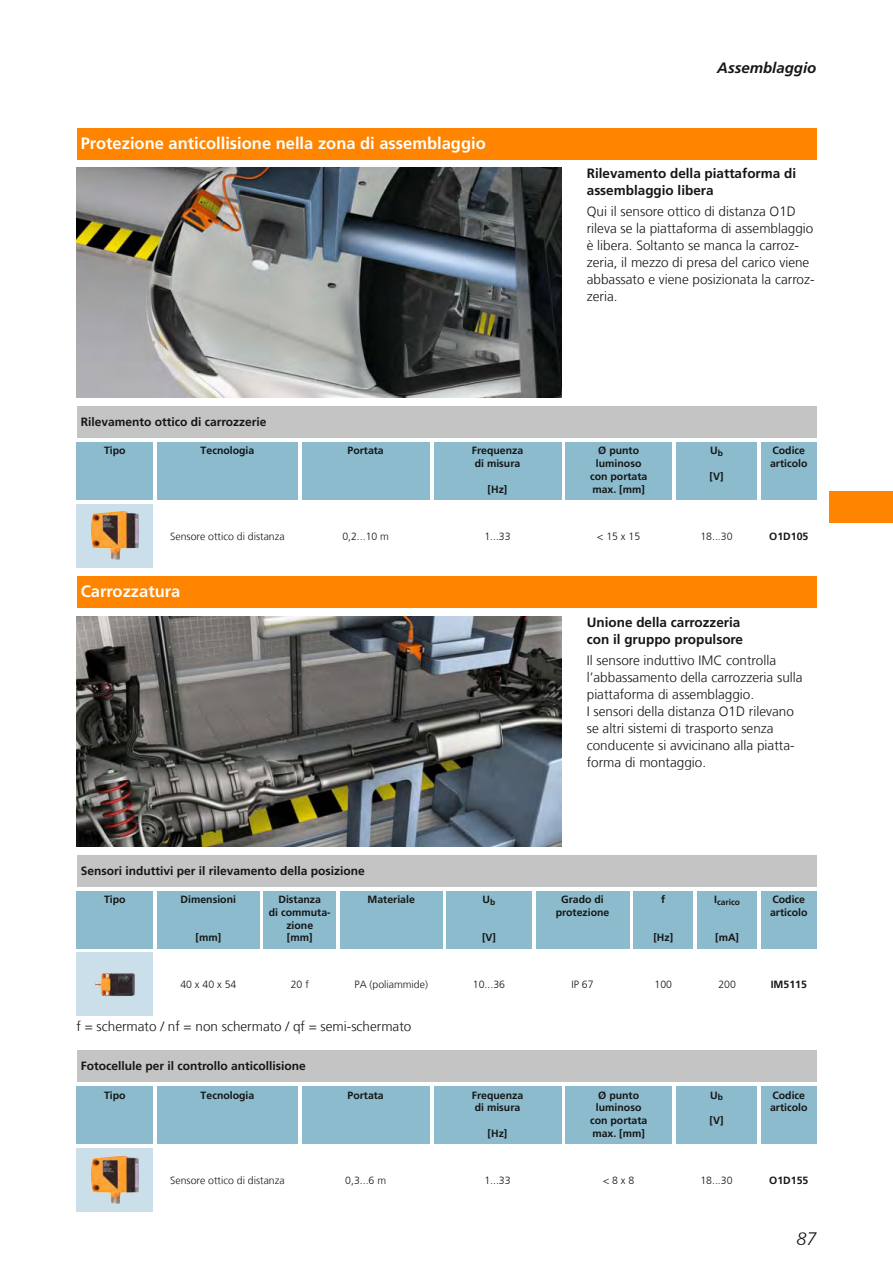
<style>
.page{position:relative;width:893px;height:1263px;background:#fff}
.page>*{position:absolute;margin:0;border:0;box-sizing:border-box;transform-origin:0 0}
.t1{font:italic 300 18px "Frutiger LT Com";color:#151616}
.t2{font:700 16.5px "Frutiger LT Com";color:#fff}
.t3{font:italic 700 15px "Frutiger LT Com";color:#151616}
.t4{font:300 13.5px/17px "Frutiger LT Com";color:#151616}
.t5{font:700 13.5px/17px "Frutiger LT Com";color:#151616}
.t6{font:700 12px "Frutiger LT Com";color:#151616}
.t7{font:700 10.5px/12.8px "Frutiger LT Com";color:#151616}
.t8{font:300 10.5px "Frutiger LT Com";color:#151616}
.t9{font:700 8.4px "Frutiger LT Com";color:#151616}
</style>
<div class="page">
<div style="left:77px;top:128px;width:739px;height:31px;background:#ff8400"></div>
<img style="left:77px;top:168px;width:484px;height:230px">
<div style="left:77px;top:406px;width:739px;height:32px;background:#c4c4c5"></div>
<div style="left:77px;top:442px;width:76px;height:58px;background:#8cbbcd"></div>
<div style="left:157px;top:442px;width:141px;height:58px;background:#8cbbcd"></div>
<div style="left:302px;top:442px;width:127px;height:58px;background:#8cbbcd"></div>
<div style="left:434px;top:442px;width:127px;height:58px;background:#8cbbcd"></div>
<div style="left:566px;top:442px;width:106px;height:58px;background:#8cbbcd"></div>
<div style="left:676px;top:442px;width:81px;height:58px;background:#8cbbcd"></div>
<div style="left:761px;top:442px;width:55px;height:58px;background:#8cbbcd"></div>
<div style="left:77px;top:504px;width:76px;height:64px;background:#cadfe9"></div>
<img style="left:91px;top:511px;width:48px;height:49px">
<div style="left:77px;top:576px;width:739px;height:32px;background:#ff8400"></div>
<img style="left:77px;top:617px;width:484px;height:229px">
<div style="left:77px;top:855px;width:739px;height:32px;background:#c4c4c5"></div>
<div style="left:77px;top:891px;width:76px;height:57px;background:#8cbbcd"></div>
<div style="left:157px;top:891px;width:102px;height:57px;background:#8cbbcd"></div>
<div style="left:264px;top:891px;width:72px;height:57px;background:#8cbbcd"></div>
<div style="left:340px;top:891px;width:102px;height:57px;background:#8cbbcd"></div>
<div style="left:446px;top:891px;width:85px;height:57px;background:#8cbbcd"></div>
<div style="left:536px;top:891px;width:93px;height:57px;background:#8cbbcd"></div>
<div style="left:634px;top:891px;width:59px;height:57px;background:#8cbbcd"></div>
<div style="left:697px;top:891px;width:60px;height:57px;background:#8cbbcd"></div>
<div style="left:761px;top:891px;width:55px;height:57px;background:#8cbbcd"></div>
<div style="left:77px;top:952px;width:76px;height:64px;background:#cadfe9"></div>
<img style="left:95px;top:973px;width:40px;height:23px">
<div style="left:77px;top:1050px;width:739px;height:32px;background:#c4c4c5"></div>
<div style="left:77px;top:1086px;width:76px;height:58px;background:#8cbbcd"></div>
<div style="left:157px;top:1086px;width:141px;height:58px;background:#8cbbcd"></div>
<div style="left:302px;top:1086px;width:127px;height:58px;background:#8cbbcd"></div>
<div style="left:434px;top:1086px;width:127px;height:58px;background:#8cbbcd"></div>
<div style="left:566px;top:1086px;width:106px;height:58px;background:#8cbbcd"></div>
<div style="left:676px;top:1086px;width:81px;height:58px;background:#8cbbcd"></div>
<div style="left:761px;top:1086px;width:55px;height:58px;background:#8cbbcd"></div>
<div style="left:77px;top:1148px;width:76px;height:64px;background:#cadfe9"></div>
<img style="left:91px;top:1155px;width:48px;height:49px">
<div style="left:829px;top:491px;width:64px;height:32px;background:#ff8400"></div>
<p class="t2" style="left:81px;top:133px;width:406px">Protezione anticollisione nella zona di assemblaggio</p>
<p class="t6" style="left:81px;top:415px;width:187px">Rilevamento ottico di carrozzerie</p>
<p class="t7" style="left:104px;top:444px;width:23px">Tipo</p>
<p class="t7" style="left:201px;top:444px;width:55px">Tecnologia</p>
<p class="t7" style="left:348px;top:444px;width:38px">Portata</p>
<p class="t7" style="left:472px;top:444px;width:53px">Frequenza di misura</p>
<p class="t7" style="left:488px;top:483px;width:21px">[Hz]</p>
<p class="t3" style="left:717px;top:59px;width:101px">Assemblaggio</p>
<p class="t5" style="left:587px;top:165px;width:211px">Rilevamento della piattaforma di assemblaggio libera</p>
<p class="t4" style="left:587px;top:203px;width:229px">Qui il sensore ottico di distanza O1D rileva se la piattaforma di assemblaggio è libera. Soltanto se manca la carroz - zeria, il mezzo di presa del carico viene abbassato e viene posizionata la carroz - zeria.</p>
<p class="t7" style="left:590px;top:444px;width:59px;text-align:center">Ø punto luminoso con portata max. [mm]</p>
<p class="t7" style="left:710px;top:444px;width:14px">U<sub>b</sub></p>
<p class="t7" style="left:709px;top:470px;width:15px">[V]</p>
<p class="t7" style="left:770px;top:444px;width:39px">Codice articolo</p>
<p class="t8" style="left:170px;top:530px;width:116px">Sensore ottico di distanza</p>
<p class="t8" style="left:342px;top:530px;width:48px">0,2...10 m</p>
<p class="t8" style="left:484px;top:530px;width:28px">1...33</p>
<p class="t8" style="left:597px;top:530px;width:45px">&lt; 15 x 15</p>
<p class="t8" style="left:700px;top:530px;width:34px">18...30</p>
<p class="t7" style="left:769px;top:529px;width:41px">O1D105</p>
<p class="t2" style="left:81px;top:582px;width:101px">Carrozzatura</p>
<p class="t6" style="left:81px;top:863px;width:286px">Sensori induttivi per il rilevamento della posizione</p>
<p class="t7" style="left:104px;top:893px;width:23px">Tipo</p>
<p class="t7" style="left:181px;top:893px;width:57px">Dimensioni</p>
<p class="t7" style="left:196px;top:931px;width:27px">[mm]</p>
<p class="t7" style="left:269px;top:893px;width:63px;text-align:center">Distanza<br>di commuta&shy;zione<br>[mm]</p>
<p class="t7" style="left:368px;top:893px;width:49px">Materiale</p>
<p class="t7" style="left:483px;top:893px;width:14px">U<sub>b</sub></p>
<p class="t7" style="left:482px;top:931px;width:15px">[V]</p>
<p class="t5" style="left:587px;top:614px;width:158px">Unione della carrozzeria con il gruppo propulsore</p>
<p class="t4" style="left:587px;top:652px;width:217px">Il sensore induttivo IMC controlla l’abbassamento della carrozzeria sulla piattaforma di assemblaggio.<br>I sensori della distanza O1D rilevano se altri sistemi di trasporto senza conducente si avvicinano alla piatta&shy;forma di montaggio.</p>
<p class="t7" style="left:556px;top:893px;width:55px;text-align:center">Grado di protezione</p>
<p class="t7" style="left:661px;top:893px;width:6px">f</p>
<p class="t7" style="left:653px;top:931px;width:21px">[Hz]</p>
<p class="t9" style="left:714px;top:897px;width:27px"><sup>I</sup>carico</p>
<p class="t7" style="left:715px;top:931px;width:25px">[mA]</p>
<p class="t7" style="left:770px;top:893px;width:39px">Codice articolo</p>
<p class="t8" style="left:180px;top:978px;width:58px">40 x 40 x 54</p>
<p class="t8" style="left:291px;top:978px;width:20px">20 f</p>
<p class="t8" style="left:354px;top:978px;width:75px">PA (poliammide)</p>
<p class="t8" style="left:473px;top:978px;width:34px">10...36</p>
<p class="t8" style="left:571px;top:978px;width:24px">IP 67</p>
<p class="t8" style="left:655px;top:978px;width:19px">100</p>
<p class="t8" style="left:718px;top:978px;width:19px">200</p>
<p class="t7" style="left:771px;top:978px;width:38px">IM5115</p>
<p class="t4" style="left:77px;top:1018px;width:336px">f = schermato / nf = non schermato / qf = semi-schermato</p>
<p class="t6" style="left:81px;top:1059px;width:227px">Fotocellule per il controllo anticollisione</p>
<p class="t7" style="left:104px;top:1089px;width:23px">Tipo</p>
<p class="t7" style="left:201px;top:1089px;width:55px">Tecnologia</p>
<p class="t7" style="left:348px;top:1089px;width:38px">Portata</p>
<p class="t7" style="left:472px;top:1089px;width:53px">Frequenza di misura</p>
<p class="t7" style="left:488px;top:1127px;width:21px">[Hz]</p>
<p class="t7" style="left:770px;top:1089px;width:39px">Codice articolo</p>
<p class="t7" style="left:590px;top:1089px;width:59px;text-align:center">Ø punto luminoso con portata max. [mm]</p>
<p class="t7" style="left:710px;top:1089px;width:14px">U<sub>b</sub></p>
<p class="t7" style="left:709px;top:1114px;width:15px">[V]</p>
<p class="t8" style="left:170px;top:1174px;width:116px">Sensore ottico di distanza</p>
<p class="t8" style="left:345px;top:1174px;width:42px">0,3...6 m</p>
<p class="t8" style="left:484px;top:1174px;width:28px">1...33</p>
<p class="t8" style="left:603px;top:1174px;width:33px">&lt; 8 x 8</p>
<p class="t8" style="left:700px;top:1174px;width:34px">18...30</p>
<p class="t7" style="left:769px;top:1174px;width:41px">O1D155</p>
<h1 class="t1" style="left:796px;top:1228px;width:22px">87</h1>
</div>
